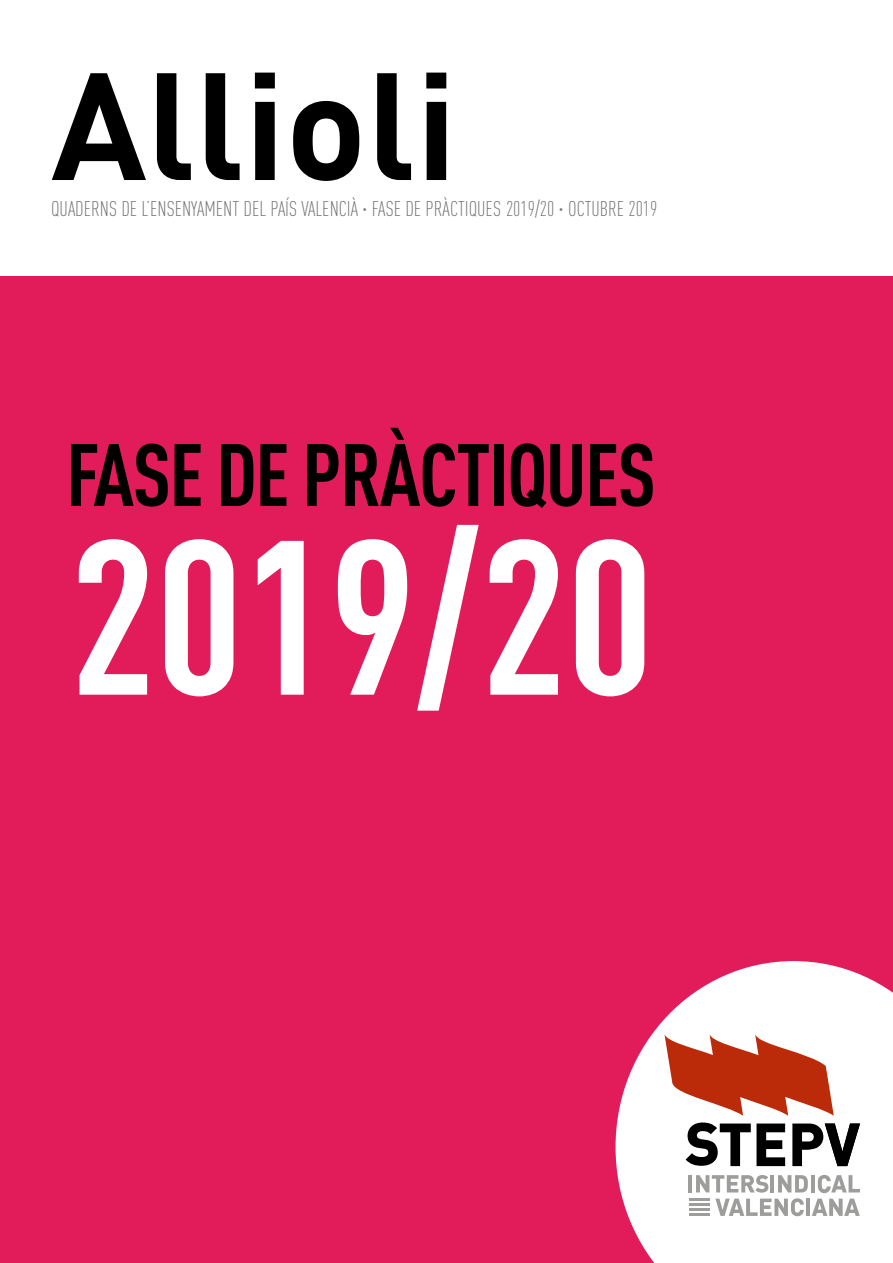
<style>
.page{position:relative;width:893px;height:1263px;background:#fff}
.page>*{position:absolute;margin:0;border:0;box-sizing:border-box;transform-origin:0 0}
.t1{font:700 216px "DIN Cond";color:#fff}
.t2{font:700 150px "DIN";color:#000}
.t3{font:700 87px "DIN Cond";letter-spacing:-.02em;color:#000}
.t4{font:300 21px "DIN Cond";color:#707070}
</style>
<div class="page">
<div style="left:0;top:276px;width:893px;height:987px;background:#e21b5a"></div>
<svg style="left:615px;top:961px;width:278px;height:302px;fill:#fff"></svg>
<svg style="left:686px;top:1122px;width:99px;height:44px;background:#797979"></svg>
<svg style="left:664px;top:1034px;width:170px;height:82px;background:#d47b67"></svg>
<svg style="left:792px;top:1123px;width:68px;height:43px;background:#767676"></svg>
<hr style="left:688px;top:1175px;width:4px;height:17px;background:#9d9d9c">
<hr style="left:688px;top:1208px;width:21px;height:3px;background:#9d9d9c">
<svg style="left:696px;top:1175px;width:164px;height:41px;background:#d3d3d2"></svg>
<hr style="left:688px;top:1213px;width:21px;height:3px;background:#9d9d9c">
<hr style="left:688px;top:1203px;width:21px;height:3px;background:#9d9d9c">
<hr style="left:688px;top:1198px;width:21px;height:3px;background:#9d9d9c">
<h2 class="t2" style="left:51px;top:28px;width:407px">Allioli</h2>
<p class="t4" style="left:51px;top:197px;width:608px">QUADERNS DE L’ENSENYAMENT DEL PAÍS VALENCIÀ · FASE DE PRÀCTIQUES 2019/20 · OCTUBRE 2019</p>
<h3 class="t3" style="left:66px;top:422px;width:592px">FASE DE PRÀCTIQUES</h3>
<h1 class="t1" style="left:69px;top:486px;width:586px">2019/20</h1>
</div>
